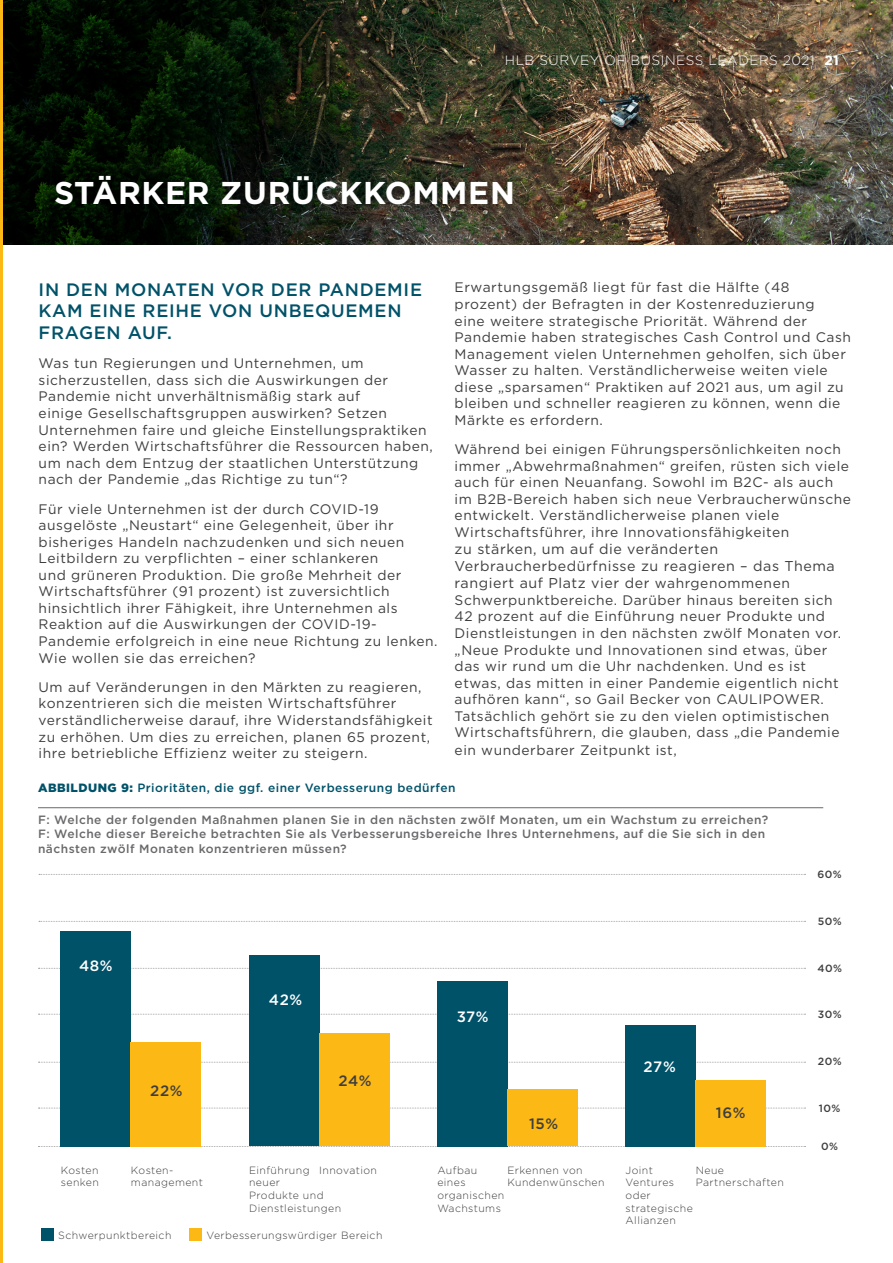
<style>
.page{position:relative;width:893px;height:1263px;background:#fff}
.page>*{position:absolute;margin:0;border:0;box-sizing:border-box;transform-origin:0 0}
.Sub_heading_Blue{font:700 31.5px "Gotham";letter-spacing:.02em;color:#fff}
.Body_Copy_-_Dark_gre{font:500 18px/21.6px "Gotham";letter-spacing:.04em;color:#005269}
.Body_Copy_-_Dark_gre-2{font:500 15px "Gotham";letter-spacing:.035em;color:#fff}
.Body_Copy_-_Dark_gre-3{font:500 15px "Gotham";letter-spacing:.04em;color:#3e3e3f}
.Body_Copy_-_Dark_gre-4{font:14.25px/17.1px "Gotham";letter-spacing:.04em;color:#3e3e3f}
.Body_Copy_-_Dark_gre-5{font:13.8px/16.5px "Gotham";letter-spacing:.04em;color:#3e3e3f}
.t1{font:300 13.5px "Gotham";letter-spacing:.04em;color:#fff}
.Body_Copy_-_Dark_gre-6{font:500 12px/14.4px "Gotham";letter-spacing:.04em;color:#69696c}
.Body_Copy_-_Dark_gre-7{font:500 12px "Gotham";letter-spacing:.04em;color:#005269}
.Body_Copy_-_Dark_gre-8{font:300 10.5px/12.6px "Gotham";letter-spacing:.04em;color:#3e3e3f}
.Body_Copy_-_Dark_gre-9{font:500 10.5px "Gotham";letter-spacing:.04em;color:#3e3e3f}
.s1{font-weight:700}
.s2{font-size:13.8px}
.s3{font-weight:900}
</style>
<div class="page">
<img style="left:2px;top:0;width:891px;height:244px">
<hr style="left:0;top:0;width:2px;height:1263px;background:#fcb814">
<svg style="left:38px;top:1146px;width:767px;height:1px"></svg>
<svg style="left:38px;top:1108px;width:767px;height:1px"></svg>
<svg style="left:38px;top:1062px;width:767px;height:1px"></svg>
<svg style="left:38px;top:1014px;width:767px;height:1px"></svg>
<svg style="left:38px;top:968px;width:767px;height:1px"></svg>
<svg style="left:39px;top:921px;width:766px;height:1px"></svg>
<svg style="left:39px;top:874px;width:766px;height:1px"></svg>
<div style="left:41px;top:1228px;width:13px;height:13px;background:#005269"></div>
<div style="left:189px;top:1228px;width:13px;height:13px;background:#fcb814"></div>
<hr style="left:38px;top:807px;width:785px;height:1px;background:#69696c">
<div style="left:61px;top:931px;width:70px;height:215px;background:#005269"></div>
<div style="left:131px;top:1042px;width:70px;height:104px;background:#fcb814"></div>
<div style="left:249px;top:955px;width:70px;height:191px;background:#005269"></div>
<div style="left:319px;top:1033px;width:70px;height:113px;background:#fcb814"></div>
<div style="left:437px;top:981px;width:70px;height:165px;background:#005269"></div>
<div style="left:507px;top:1090px;width:70px;height:56px;background:#fcb814"></div>
<div style="left:626px;top:1025px;width:70px;height:121px;background:#005269"></div>
<div style="left:696px;top:1080px;width:70px;height:66px;background:#fcb814"></div>
<p class="t1" style="left:505px;top:51px;width:336px">HLB SURVEY OF BUSINESS LEADERS 2021 <span class="s1">21</span></p>
<p class="Sub_heading_Blue" style="left:54px;top:172px;width:462px">STÄRKER ZURÜCKKOMMEN</p>
<p class="Body_Copy_-_Dark_gre" style="left:39px;top:278px;width:385px">IN DEN MONATEN VOR DER PANDEMIE<br>KAM EINE REIHE VON UNBEQUEMEN<br>FRAGEN AUF.</p>
<p class="Body_Copy_-_Dark_gre-5" style="left:39px;top:355px;width:396px">Was tun Regierungen und Unternehmen, um sicherzustellen, dass sich die Auswirkungen der Pandemie nicht unverhältnismäßig stark auf<br>einige Gesellschaftsgruppen auswirken? Setzen Unternehmen faire und gleiche Einstellungspraktiken ein? Werden Wirtschaftsführer die Ressourcen haben, um nach dem Entzug der staatlichen Unterstützung nach der Pandemie „das Richtige zu tun“?</p>
<p class="Body_Copy_-_Dark_gre-5" style="left:39px;top:500px;width:400px">Für viele Unternehmen ist der durch COVID-19 ausgelöste „Neustart“ eine Gelegenheit, über ihr bisheriges Handeln nachzudenken und sich neuen Leitbildern zu verpflichten – einer schlankeren<br>und grüneren Produktion. Die große Mehrheit der Wirtschaftsführer (91 prozent) ist zuversichtlich hinsichtlich ihrer Fähigkeit, ihre Unternehmen als Reaktion auf die Auswirkungen der COVID-19- Pandemie erfolgreich in eine neue Richtung zu lenken.<br>Wie wollen sie das erreichen?</p>
<p class="Body_Copy_-_Dark_gre-5" style="left:39px;top:678px;width:396px">Um auf Veränderungen in den Märkten zu reagieren, konzentrieren sich die meisten Wirtschaftsführer verständlicherweise darauf, ihre Widerstandsfähigkeit zu erhöhen. Um dies zu erreichen, planen 65 prozent, ihre betriebliche Effizienz weiter zu steigern.</p>
<p class="Body_Copy_-_Dark_gre-5" style="left:455px;top:279px;width:398px">Erwartungsgemäß liegt für fast die Hälfte (48 prozent) der Befragten in der Kostenreduzierung<br>eine weitere strategische Priorität. Während der Pandemie haben strategisches Cash Control und Cash Management vielen Unternehmen geholfen, sich über Wasser zu halten. Verständlicherweise weiten viele diese „sparsamen“ Praktiken auf 2021 aus, um agil zu bleiben und schneller reagieren zu können, wenn die Märkte es erfordern.</p>
<p class="Body_Copy_-_Dark_gre-5" style="left:455px;top:441px;width:398px">Während bei einigen Führungspersönlichkeiten noch immer „Abwehrmaßnahmen“ greifen, rüsten sich viele auch für einen Neuanfang. Sowohl im B2C- als auch im B2B-Bereich haben sich neue Verbraucherwünsche entwickelt. Verständlicherweise planen viele Wirtschaftsführer, ihre Innovationsfähigkeiten</p>
<p class="Body_Copy_-_Dark_gre-4" style="left:455px;top:540px;width:382px">zu stärken, um auf die veränderten<br>Verbraucherbedürfnisse zu reagieren – das Thema rangiert auf Platz vier der <span class="s2">wahrgenommenen</span></p>
<p class="Body_Copy_-_Dark_gre-5" style="left:455px;top:591px;width:388px">Schwerpunktbereiche. Darüber hinaus bereiten sich 42 prozent auf die Einführung neuer Produkte und Dienstleistungen in den nächsten zwölf Monaten vor. „Neue Produkte und Innovationen sind etwas, über das wir rund um die Uhr nachdenken. Und es ist etwas, das mitten in einer Pandemie eigentlich nicht aufhören kann“, so Gail Becker von CAULIPOWER.<br>Tatsächlich gehört sie zu den vielen optimistischen Wirtschaftsführern, die glauben, dass „die Pandemie ein wunderbarer Zeitpunkt ist,</p>
<p class="Body_Copy_-_Dark_gre-7" style="left:38px;top:780px;width:419px"><span class="s3">ABBILDUNG 9:</span> Prioritäten, die ggf. einer Verbesserung bedürfen</p>
<p class="Body_Copy_-_Dark_gre-6" style="left:38px;top:812px;width:732px">F: Welche der folgenden Maßnahmen planen Sie in den nächsten zwölf Monaten, um ein Wachstum zu erreichen?<br>F: Welche dieser Bereiche betrachten Sie als Verbesserungsbereiche Ihres Unternehmens, auf die Sie sich in den nächsten zwölf Monaten konzentrieren müssen?</p>
<p class="Body_Copy_-_Dark_gre-2" style="left:79px;top:956px;width:35px">48%</p>
<p class="Body_Copy_-_Dark_gre-3" style="left:150px;top:1080px;width:34px">22%</p>
<p class="Body_Copy_-_Dark_gre-2" style="left:269px;top:990px;width:35px">42%</p>
<p class="Body_Copy_-_Dark_gre-3" style="left:339px;top:1070px;width:35px">24%</p>
<p class="Body_Copy_-_Dark_gre-2" style="left:457px;top:1007px;width:34px">37%</p>
<p class="Body_Copy_-_Dark_gre-3" style="left:529px;top:1113px;width:31px">15%</p>
<p class="Body_Copy_-_Dark_gre-2" style="left:644px;top:1056px;width:34px">27%</p>
<p class="Body_Copy_-_Dark_gre-3" style="left:716px;top:1103px;width:31px">16%</p>
<p class="Body_Copy_-_Dark_gre-8" style="left:61px;top:1163px;width:40px">Kosten senken</p>
<p class="Body_Copy_-_Dark_gre-8" style="left:131px;top:1163px;width:74px">Kosten&shy;management</p>
<p class="Body_Copy_-_Dark_gre-8" style="left:249px;top:1163px;width:94px">Einführung neuer<br>Produkte und<br>Dienstleistungen</p>
<p class="Body_Copy_-_Dark_gre-8" style="left:319px;top:1163px;width:59px">Innovation</p>
<p class="Body_Copy_-_Dark_gre-8" style="left:437px;top:1163px;width:69px">Aufbau eines organischen<br>Wachstums</p>
<p class="Body_Copy_-_Dark_gre-8" style="left:507px;top:1163px;width:99px">Erkennen von<br>Kundenwünschen</p>
<p class="Body_Copy_-_Dark_gre-8" style="left:626px;top:1163px;width:69px">Joint<br>Ventures oder strategische<br>Allianzen</p>
<p class="Body_Copy_-_Dark_gre-8" style="left:696px;top:1163px;width:90px">Neue<br>Partnerschaften</p>
<p class="Body_Copy_-_Dark_gre-8" style="left:58px;top:1228px;width:115px">Schwerpunktbereich</p>
<p class="Body_Copy_-_Dark_gre-8" style="left:206px;top:1228px;width:178px">Verbesserungswürdiger Bereich</p>
<p class="Body_Copy_-_Dark_gre-9" style="left:818px;top:867px;width:26px">60%</p>
<p class="Body_Copy_-_Dark_gre-9" style="left:818px;top:914px;width:25px">50%</p>
<p class="Body_Copy_-_Dark_gre-9" style="left:817px;top:961px;width:26px">40%</p>
<p class="Body_Copy_-_Dark_gre-9" style="left:818px;top:1008px;width:25px">30%</p>
<p class="Body_Copy_-_Dark_gre-9" style="left:818px;top:1055px;width:25px">20%</p>
<p class="Body_Copy_-_Dark_gre-9" style="left:819px;top:1101px;width:23px">10%</p>
<p class="Body_Copy_-_Dark_gre-9" style="left:821px;top:1140px;width:18px">0%</p>
</div>
